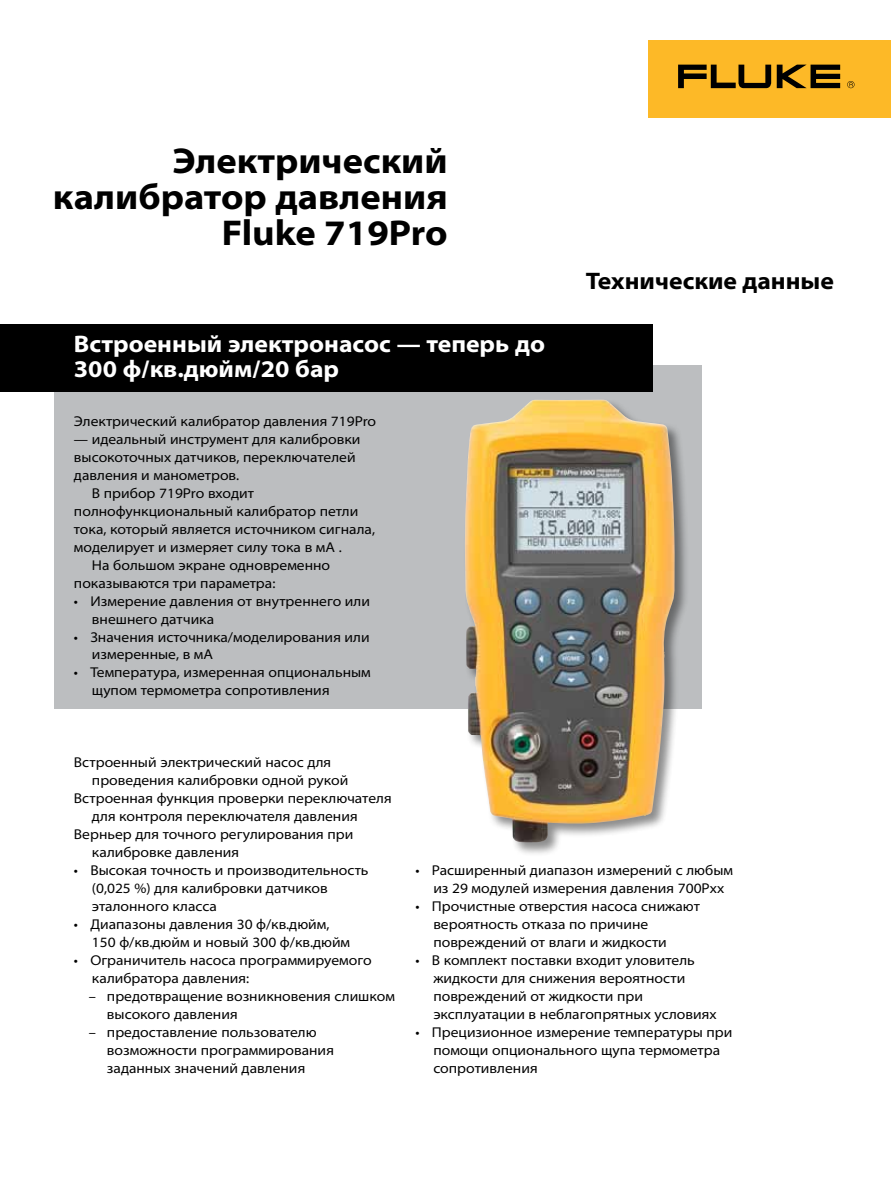
<style>
.page{position:relative;width:891px;height:1188px;background:#fff}
.page>*{position:absolute;margin:0;border:0;box-sizing:border-box;transform-origin:0 0}
.t1{font:700 semi-expanded 36px/36px "Myriad Pro";color:#000;text-align:right}
.t2{font:700 semi-expanded 24px/25.5px "Myriad Pro";color:#fff}
.t3{font:700 semi-expanded 24px "Myriad Pro";color:#000}
.t4{font:semi-expanded 14.25px/18px "Myriad Pro";color:#000}
</style>
<div class="page">
<div style="left:648px;top:40px;width:243px;height:78px;background:#fdb927"></div>
<svg style="left:777px;top:65px;width:63px;height:23px"></svg>
<svg style="left:678px;top:65px;width:93px;height:23px"></svg>
<svg style="left:847px;top:81px;width:8px;height:7px"></svg>
<div style="left:54px;top:365px;width:648px;height:343px;background:#bcbec0"></div>
<div style="left:0;top:324px;width:653px;height:68px;background:#000"></div>
<div style="left:463px;top:398px;width:226px;height:459px;background:#000;opacity:.45"></div>
<img style="left:465px;top:400px;width:210px;height:443px">
<h1 class="t1" style="left:53px;top:143px;width:396px">Электрический калибратор давления<br>Fluke 719Pro</h1>
<h2 class="t2" style="left:74px;top:331px;width:473px">Встроенный электронасос — теперь до<br>300 ф/кв.дюйм/20 бар</h2>
<p class="t4" style="left:74px;top:412px;width:304px">Электрический калибратор давления 719Pro</p>
<p class="t4" style="left:74px;top:430px;width:288px">— идеальный инструмент для калибровки</p>
<p class="t4" style="left:74px;top:448px;width:283px">высокоточных датчиков, переключателей</p>
<p class="t4" style="left:74px;top:466px;width:167px">давления и манометров.</p>
<p class="t4" style="left:92px;top:484px;width:164px">В прибор 719Pro входит</p>
<p class="t4" style="left:74px;top:502px;width:286px">полнофункциональный калибратор петли</p>
<p class="t4" style="left:74px;top:520px;width:303px">тока, который является источником сигнала,</p>
<p class="t4" style="left:74px;top:538px;width:269px">моделирует и измеряет силу тока в мA .</p>
<p class="t4" style="left:92px;top:556px;width:240px">На большом экране одновременно</p>
<p class="t4" style="left:74px;top:574px;width:203px">показываются три параметра:</p>
<p class="t4" style="left:92px;top:592px;width:280px;text-indent:-18px">• Измерение давления от внутреннего или внешнего датчика</p>
<p class="t4" style="left:92px;top:628px;width:279px;text-indent:-18px">• Значения источника/моделирования или измеренные, в мA</p>
<p class="t4" style="left:92px;top:664px;width:280px;text-indent:-18px">• Температура, измеренная опциональным щупом термометра сопротивления</p>
<h2 class="t3" style="left:586px;top:268px;width:250px">Технические данные</h2>
<p class="t4" style="left:74px;top:753px;width:259px">Встроенный электрический насос для</p>
<p class="t4" style="left:92px;top:771px;width:258px">проведения калибровки одной рукой</p>
<p class="t4" style="left:74px;top:789px;width:319px">Встроенная функция проверки переключателя</p>
<p class="t4" style="left:92px;top:807px;width:267px">для контроля переключателя давления</p>
<p class="t4" style="left:74px;top:825px;width:281px">Верньер для точного регулирования при</p>
<p class="t4" style="left:92px;top:843px;width:149px">калибровке давления</p>
<p class="t4" style="left:92px;top:861px;width:278px;text-indent:-18px">• Высокая точность и производительность (0,025 %) для калибровки датчиков эталонного класса</p>
<p class="t4" style="left:92px;top:915px;width:260px;text-indent:-18px">• Диапазоны давления 30 ф/кв.дюйм,<br>150 ф/кв.дюйм и новый 300 ф/кв.дюйм</p>
<p class="t4" style="left:92px;top:951px;width:281px;text-indent:-18px">• Ограничитель насоса программируемого калибратора давления:</p>
<p class="t4" style="left:107px;top:987px;width:290px;text-indent:-18px">– предотвращение возникновения слишком высокого давления</p>
<p class="t4" style="left:107px;top:1023px;width:229px;text-indent:-18px">– предоставление пользователю возможности программирования заданных значений давления</p>
<p class="t4" style="left:433px;top:861px;width:301px;text-indent:-18px">• Расширенный диапазон измерений с любым из 29 модулей измерения давления 700Pxx</p>
<p class="t4" style="left:433px;top:897px;width:268px;text-indent:-18px">• Прочистные отверстия насоса снижают вероятность отказа по причине повреждений от влаги и жидкости</p>
<p class="t4" style="left:433px;top:951px;width:285px;text-indent:-18px">• В комплект поставки входит уловитель жидкости для снижения вероятности повреждений от жидкости при эксплуатации в неблагопрятных условиях</p>
<p class="t4" style="left:433px;top:1023px;width:301px;text-indent:-18px">• Прецизионное измерение температуры при помощи опционального щупа термометра сопротивления</p>
</div>
